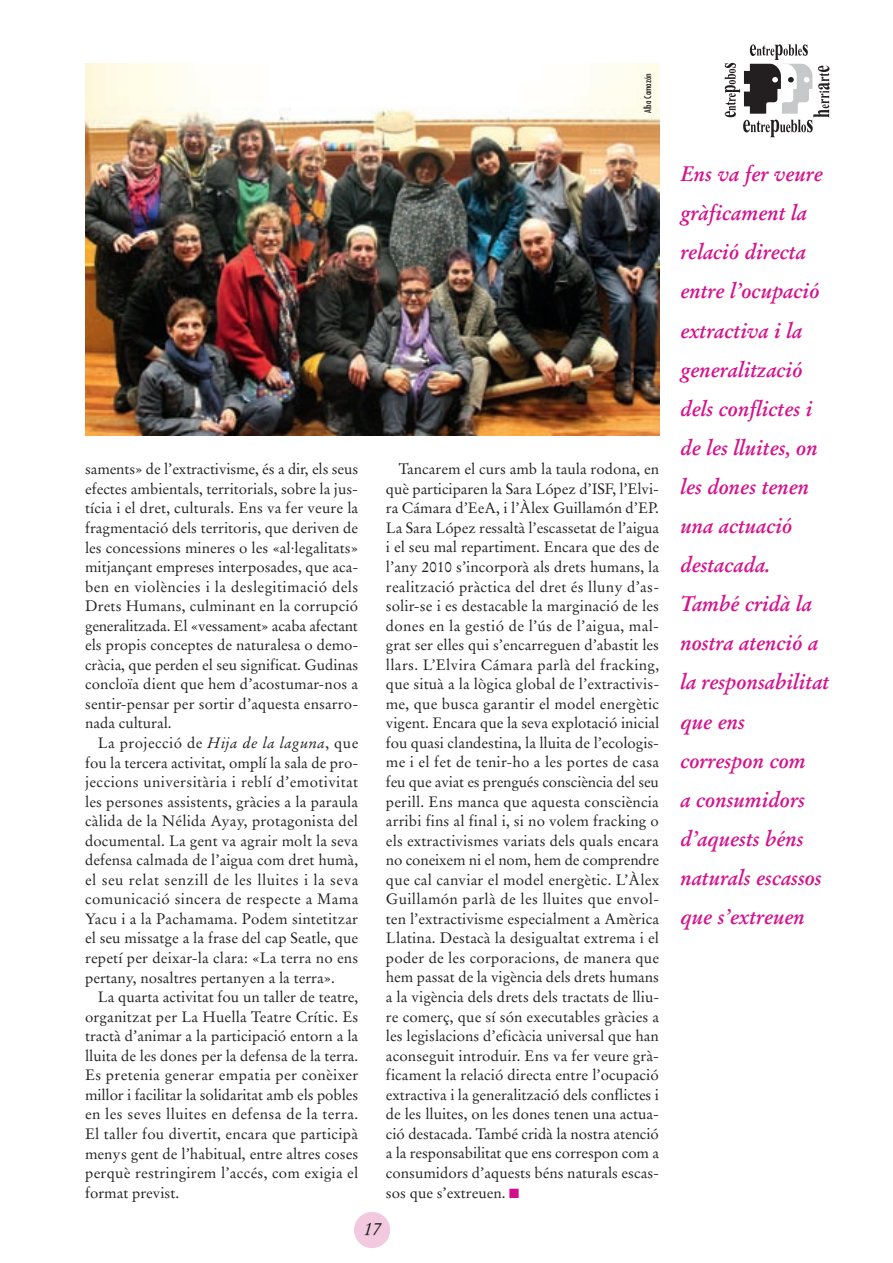
<style>
.page{position:relative;width:893px;height:1263px;background:#fff}
.page>*{position:absolute;margin:0;border:0;box-sizing:border-box;transform-origin:0 0}
.t1{font:italic 700 21px/39.2px "Stempel Garamond";color:#d5128d}
.t2{font:italic 18px "Stempel Garamond";color:#231f20}
.t3{font:15px/19.5px "Stempel Garamond";color:#231f20;text-align:justify}
.t4{font:condensed 9px "Futura";color:#231f20}
.s1{font-style:italic}
.s2{color:#d50d8c}
</style>
<div class="page">
<div style="left:354px;top:1212px;width:36px;height:36px;background:#f2c9de;border-radius:50%"></div>
<svg style="left:725px;top:44px;width:105px;height:93px"></svg>
<img style="left:85px;top:64px;width:574px;height:371px">
<p class="t4" style="left:642px;top:113px;width:41px;rotate:-90deg">Alba Camazón</p>
<p class="t3" style="left:85px;top:459px;width:275px">saments» de l’extractivisme, és a dir, els seus efectes ambientals, territorials, sobre la jus&shy;tícia i el dret, culturals. Ens va fer veure la fragmentació dels territoris, que deriven de les concessions mineres o les «al·legalitats» mitjançant empreses interposades, que aca&shy;ben en violències i la deslegitimació dels Drets Humans, culminant en la corrupció generalitzada. El «vessament» acaba afectant els propis conceptes de naturalesa o demo&shy;cràcia, que perden el seu significat. Gudinas concloïa dient que hem d’acostumar-nos a sentir-pensar per sortir d’aquesta ensarro&shy;nada cultural.</p>
<p class="t3" style="left:85px;top:733px;width:275px;text-indent:13px">La projecció de <span class="s1">Hija de la laguna</span>, que fou la tercera activitat, omplí la sala de pro&shy;jeccions universitària i reblí d’emotivitat les persones assistents, gràcies a la paraula càlida de la Nélida Ayay, protagonista del documental. La gent va agrair molt la seva defensa calmada de l’aigua com dret humà, el seu relat senzill de les lluites i la seva comunicació sincera de respecte a Mama Yacu i a la Pachamama. Podem sintetitzar el seu missatge a la frase del cap Seatle, que repetí per deixar-la clara: «La terra no ens pertany, nosaltres pertanyen a la terra».</p>
<p class="t3" style="left:85px;top:987px;width:275px;text-indent:13px">La quarta activitat fou un taller de teatre, organitzat per La Huella Teatre Crític. Es tractà d’animar a la participació entorn a la lluita de les dones per la defensa de la terra.<br>Es pretenia generar empatia per conèixer millor i facilitar la solidaritat amb els pobles en les seves lluites en defensa de la terra.<br>El taller fou divertit, encara que participà menys gent de l’habitual, entre altres coses perquè restringirem l’accés, com exigia el format previst.</p>
<p class="t3" style="left:386px;top:459px;width:275px;text-indent:13px">Tancarem el curs amb la taula rodona, en què participaren la Sara López d’ISF, l’Elvi&shy;ra Cámara d’EeA, i l’Àlex Guillamón d’EP.<br>La Sara López ressaltà l’escassetat de l’aigua i el seu mal repartiment. Encara que des de l’any 2010 s’incorporà als drets humans, la realització pràctica del dret és lluny d’as&shy;solir-se i es destacable la marginació de les dones en la gestió de l’ús de l’aigua, mal&shy;grat ser elles qui s’encarreguen d’abastit les llars. L’Elvira Cámara parlà del fracking, que situà a la lògica global de l’extractivis&shy;me, que busca garantir el model energètic vigent. Encara que la seva explotació inicial fou quasi clandestina, la lluita de l’ecologis&shy;me i el fet de tenir-ho a les portes de casa feu que aviat es prengués consciència del seu perill. Ens manca que aquesta consciència arribi fins al final i, si no volem fracking o els extractivismes variats dels quals encara no coneixem ni el nom, hem de comprendre que cal canviar el model energètic. L’Àlex Guillamón parlà de les lluites que envol&shy;ten l’extractivisme especialment a Amèrica Llatina. Destacà la desigualtat extrema i el poder de les corporacions, de manera que hem passat de la vigència dels drets humans a la vigència dels drets dels tractats de lliu&shy;re comerç, que sí són executables gràcies a les legislacions d’eficàcia universal que han aconseguit introduir. Ens va fer veure grà&shy;ficament la relació directa entre l’ocupació extractiva i la generalització dels conflictes i de les lluites, on les dones tenen una actua&shy;ció destacada. També cridà la nostra atenció a la responsabilitat que ens correspon com a consumidors d’aquests béns naturals escas&shy;sos que s’extreuen. <span class="s2">■</span></p>
<p class="t2" style="left:364px;top:1218px;width:19px">17</p>
<p class="t1" style="left:680px;top:154px;width:150px">Ens va fer veure gràficament la relació directa entre l’ocupació extractiva i la generalització dels conflictes i de les lluites, on les dones tenen una actuació destacada.<br>També cridà la nostra atenció a la responsabilitat que ens correspon com<br>a consumidors d’aquests béns naturals escassos que s’extreuen</p>
</div>
